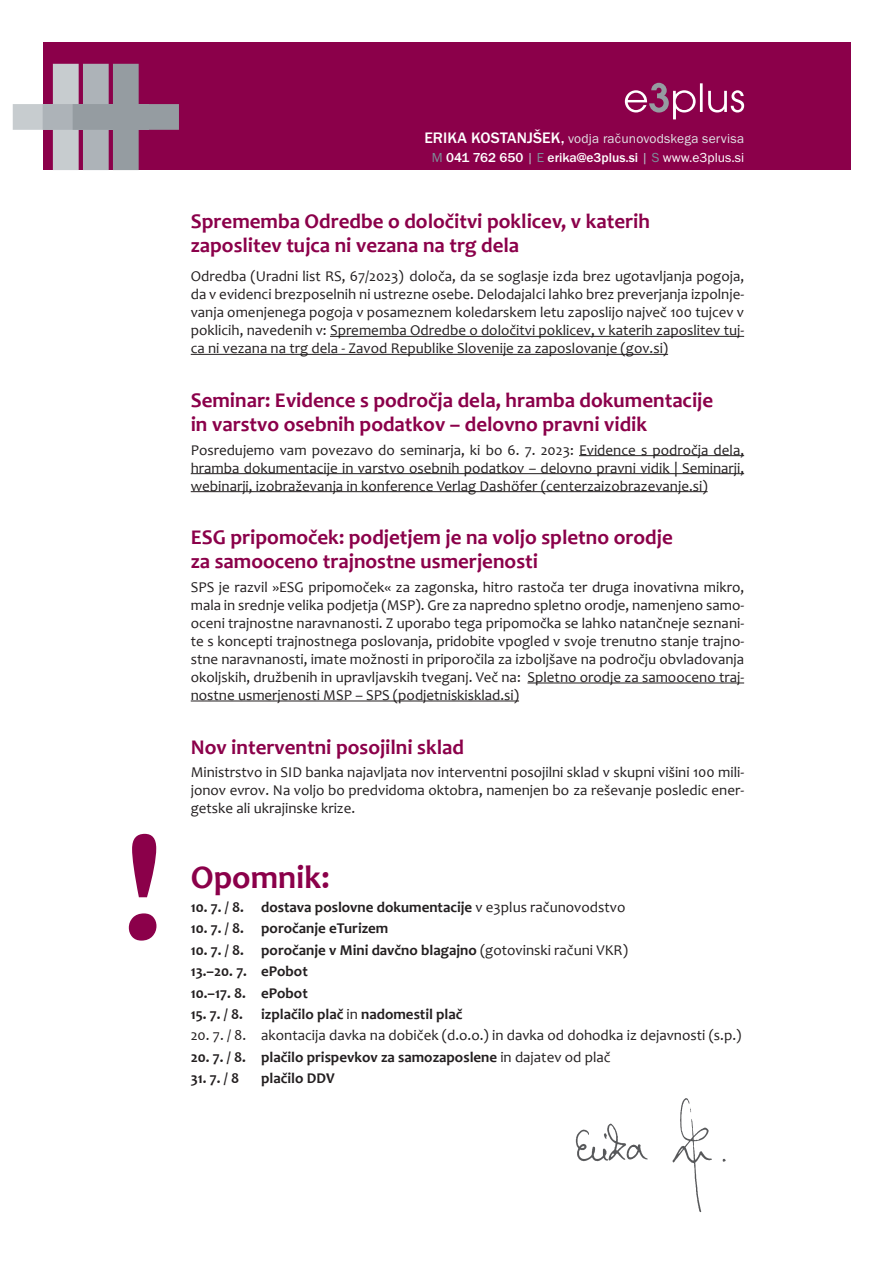
<style>
.page{position:relative;width:893px;height:1263px;background:#fff}
.page>*{position:absolute;margin:0;border:0;box-sizing:border-box;transform-origin:0 0}
.t1{font:700 162.15px "Candara";color:#8b004a}
.t2{font:700 33px "Candara";color:#8b004a}
.t3{font:700 21px/24px "Candara";color:#8b004a}
.t4{font:15px/18px "Candara";color:#231f20;text-align:justify}
.t5{font:700 15px/21.5px "Candara";color:#231f20}
.t6{font:13.5px/19.5px "Franklin Got Itc TEE";letter-spacing:.015em;color:#e1e3e6;text-align:center}
.s1{font-weight:500;font-size:15.75px;color:#fff}
.s2{color:#7d8f9a}
.s3{font-weight:500;color:#fff}
.s4{color:#b7c3ca}
.s5{color:#fff}
.s6{font-weight:400}
</style>
<div class="page">
<div style="left:43px;top:43px;width:807px;height:127px;background:#8b004a"></div>
<svg style="left:13px;top:64px;width:166px;height:106px"></svg>
<svg style="left:625px;top:83px;width:119px;height:36px"></svg>
<img style="left:575px;top:1098px;width:151px;height:115px">
<hr style="left:330px;top:336px;width:414px;height:1px;background:#231f20">
<hr style="left:191px;top:354px;width:477px;height:1px;background:#231f20">
<hr style="left:579px;top:455px;width:165px;height:1px;background:#231f20">
<hr style="left:191px;top:473px;width:553px;height:1px;background:#231f20">
<hr style="left:191px;top:491px;width:517px;height:1px;background:#231f20">
<hr style="left:527px;top:683px;width:217px;height:1px;background:#231f20">
<hr style="left:191px;top:701px;width:328px;height:1px;background:#231f20">
<h1 class="t1" style="left:122px;top:785px;width:42px">!</h1>
<p class="t6" style="left:424px;top:129px;width:321px"><span class="s1">ERIKA KOSTANJŠEK,</span> vodja računovodskega servisa<br><span class="s2">M</span> <span class="s3">041 762 650</span> <span class="s4">|</span> <span class="s2">E</span> <span class="s3">erika@e3plus.si</span> <span class="s4">|</span> <span class="s2">S</span> <span class="s5">www.e3plus.si</span></p>
<h3 class="t3" style="left:191px;top:209px;width:461px">Sprememba Odredbe o določitvi poklicev, v katerih zaposlitev tujca ni vezana na trg dela</h3>
<p class="t4" style="left:191px;top:267px;width:555px">Odredba (Uradni list RS, 67/2023) določa, da se soglasje izda brez ugotavljanja pogoja, da v evidenci brezposelnih ni ustrezne osebe. Delodajalci lahko brez preverjanja izpolnje&shy;vanja omenjenega pogoja v posameznem koledarskem letu zaposlijo največ 100 tujcev v poklicih, navedenih v: Sprememba Odredbe o določitvi poklicev, v katerih zaposlitev tuj&shy;ca ni vezana na trg dela - Zavod Republike Slovenije za zaposlovanje (gov.si)</p>
<h3 class="t3" style="left:191px;top:388px;width:524px">Seminar: Evidence s področja dela, hramba dokumentacije in varstvo osebnih podatkov – delovno pravni vidik</h3>
<p class="t4" style="left:191px;top:441px;width:555px">Posredujemo vam povezavo do seminarja, ki bo 6. 7. 2023: Evidence s področja dela, hramba dokumentacije in varstvo osebnih podatkov – delovno pravni vidik | Seminarji, webinarji, izobraževanja in konference Verlag Dashöfer (centerzaizobrazevanje.si)</p>
<h3 class="t3" style="left:191px;top:525px;width:483px">ESG pripomoček: podjetjem je na voljo spletno orodje za samooceno trajnostne usmerjenosti</h3>
<p class="t4" style="left:191px;top:578px;width:555px">SPS je razvil »ESG pripomoček« za zagonska, hitro rastoča ter druga inovativna mikro, mala in srednje velika podjetja (MSP). Gre za napredno spletno orodje, namenjeno samo&shy;oceni trajnostne naravnanosti. Z uporabo tega pripomočka se lahko natančneje seznani&shy;te s koncepti trajnostnega poslovanja, pridobite vpogled v svoje trenutno stanje trajno&shy;stne naravnanosti, imate možnosti in priporočila za izboljšave na področju obvladovanja okoljskih, družbenih in upravljavskih tveganj. Več na: Spletno orodje za samooceno traj&shy;nostne usmerjenosti MSP – SPS (podjetniskisklad.si)</p>
<h3 class="t3" style="left:191px;top:735px;width:275px">Nov interventni posojilni sklad</h3>
<p class="t4" style="left:191px;top:763px;width:555px">Ministrstvo in SID banka najavljata nov interventni posojilni sklad v skupni višini 100 mili&shy;jonov evrov. Na voljo bo predvidoma oktobra, namenjen bo za reševanje posledic ener&shy;getske ali ukrajinske krize.</p>
<h2 class="t2" style="left:191px;top:857px;width:140px">Opomnik:</h2>
<p class="t5" style="left:191px;top:896px;width:436px">10. 7. / 8. dostava poslovne dokumentacije <span class="s6">v e3plus računovodstvo</span></p>
<p class="t5" style="left:191px;top:917px;width:199px">10. 7. / 8. poročanje eTurizem</p>
<p class="t5" style="left:191px;top:939px;width:439px">10. 7. / 8. poročanje v Mini davčno blagajno <span class="s6">(gotovinski računi VKR)<br></span>13.–20. 7. ePobot<br>10.–17. 8. ePobot</p>
<p class="t5" style="left:191px;top:1003px;width:273px">15. 7. / 8. izplačilo plač <span class="s6">in</span> nadomestil plač</p>
<p class="t4" style="left:191px;top:1026px;width:552px">20. 7. / 8. akontacija davka na dobiček (d.o.o.) in davka od dohodka iz dejavnosti (s.p.)</p>
<p class="t5" style="left:191px;top:1046px;width:421px">20. 7. / 8. plačilo prispevkov za samozaposlene <span class="s6">in dajatev od plač</span></p>
<p class="t5" style="left:191px;top:1067px;width:50px">31. 7. / 8</p>
<p class="t5" style="left:261px;top:1067px;width:75px">plačilo DDV</p>
</div>
